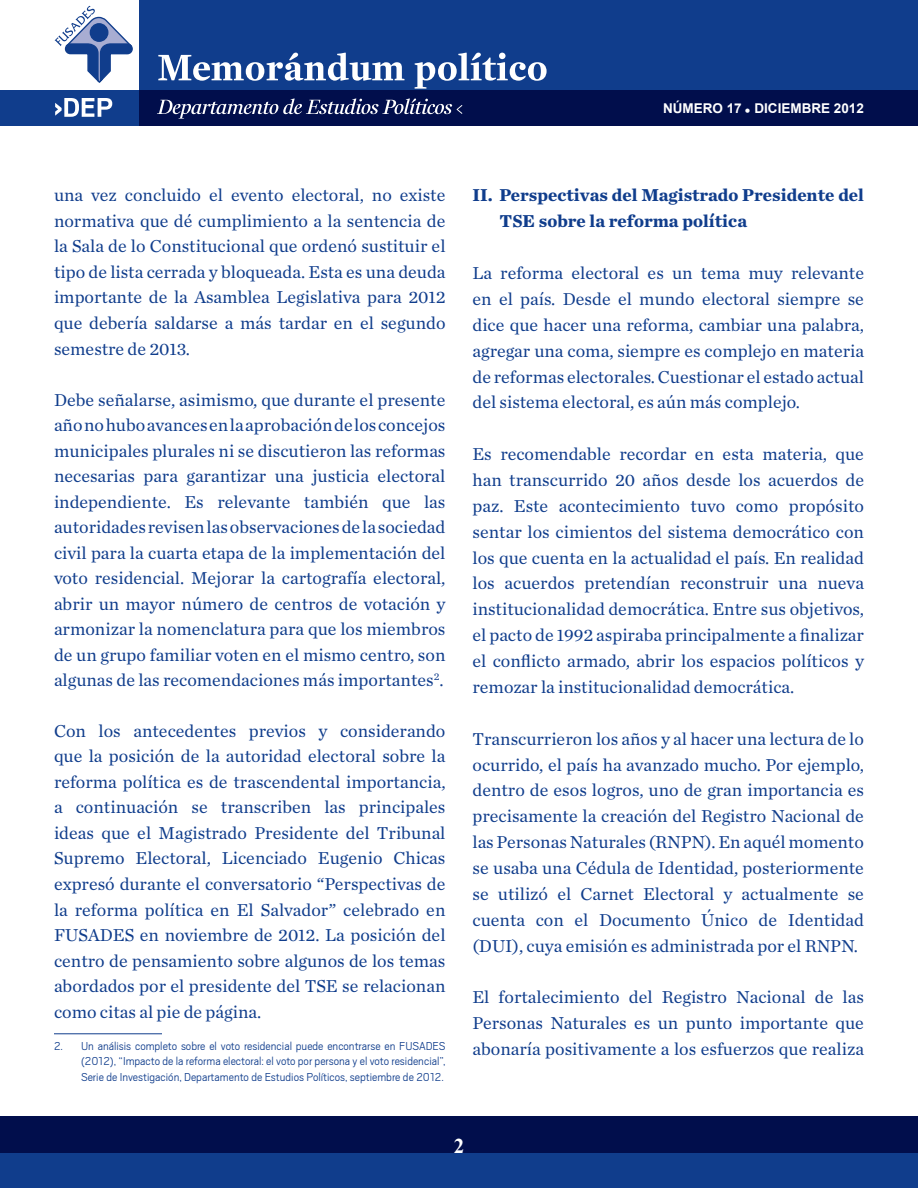
<style>
.page{position:relative;width:918px;height:1188px;background:#fff}
.page>*{position:absolute;margin:0;border:0;box-sizing:border-box;transform-origin:0 0}
.t1{font:700 21px "Times New Roman";color:#fff}
.t2{font:18px/25.5px "Chronicle Text G1";color:#103d8c;text-align:justify}
.t3{font:700 18px/25.8px "Chronicle Text G1";color:#103d8c}
.t4{font:700 13.5px "Arial";color:#fff}
.t5{font:300 12.75px/15.8px "Scout";color:#103d8c;text-align:justify}
</style>
<div class="page">
<div style="left:140px;top:0;width:778px;height:126px;background:#103d8c"></div>
<svg style="left:0;top:90px;width:917px;height:36px;background:#031555"></svg>
<svg style="left:55px;top:98px;width:57px;height:19px"></svg>
<svg style="left:158px;top:53px;width:389px;height:36px"></svg>
<svg style="left:157px;top:99px;width:305px;height:20px;background:#364071"></svg>
<div style="left:0;top:1116px;width:918px;height:72px;background:#103d8c"></div>
<div style="left:0;top:1116px;width:918px;height:37px;background:#010e4c"></div>
<svg style="left:54px;top:6px;width:79px;height:77px"></svg>
<hr style="left:54px;top:1033px;width:108px;height:1px;background:#103d8c">
<svg style="left:746px;top:109px;width:4px;height:4px"></svg>
<p class="t4" style="left:663px;top:101px;width:202px">NÚMERO 17 DICIEMBRE 2012</p>
<p class="t2" style="left:54px;top:182px;width:393px">una vez concluido el evento electoral, no existe normativa que dé cumplimiento a la sentencia de la Sala de lo Constitucional que ordenó sustituir el tipo de lista cerrada y bloqueada. Esta es una deuda importante de la Asamblea Legislativa para 2012 que debería saldarse a más tardar en el segundo semestre de 2013.</p>
<p class="t2" style="left:54px;top:386px;width:393px">Debe señalarse, asimismo, que durante el presente año no hubo avances en la aprobación de los concejos municipales plurales ni se discutieron las reformas necesarias para garantizar una justicia electoral independiente. Es relevante también que las autoridades revisen las observaciones de la sociedad civil para la cuarta etapa de la implementación del voto residencial. Mejorar la cartografía electoral, abrir un mayor número de centros de votación y armonizar la nomenclatura para que los miembros de un grupo familiar voten en el mismo centro, son algunas de las recomendaciones más importantes<sup>2</sup>.</p>
<p class="t2" style="left:54px;top:717px;width:393px">Con los antecedentes previos y considerando que la posición de la autoridad electoral sobre la reforma política es de trascendental importancia, a continuación se transcriben las principales ideas que el Magistrado Presidente del Tribunal Supremo Electoral, Licenciado Eugenio Chicas expresó durante el conversatorio “Perspectivas de la reforma política en El Salvador” celebrado en FUSADES en noviembre de 2012. La posición del centro de pensamiento sobre algunos de los temas abordados por el presidente del TSE se relacionan como citas al pie de página.</p>
<p class="t5" style="left:81px;top:1037px;width:366px;text-indent:-27px">2. Un análisis completo sobre el voto residencial puede encontrarse en FUSADES (2012), “Impacto de la reforma electoral: el voto por persona y el voto residencial”, Serie de Investigación, Departamento de Estudios Políticos, septiembre de 2012.</p>
<p class="t3" style="left:500px;top:181px;width:366px;text-indent:-27px">II. Perspectivas del Magistrado Presidente del<br>TSE sobre la reforma política</p>
<p class="t2" style="left:472px;top:259px;width:393px">La reforma electoral es un tema muy relevante en el país. Desde el mundo electoral siempre se dice que hacer una reforma, cambiar una palabra, agregar una coma, siempre es complejo en materia de reformas electorales. Cuestionar el estado actual del sistema electoral, es aún más complejo.</p>
<p class="t2" style="left:472px;top:440px;width:393px">Es recomendable recordar en esta materia, que han transcurrido 20 años desde los acuerdos de paz. Este acontecimiento tuvo como propósito sentar los cimientos del sistema democrático con los que cuenta en la actualidad el país. En realidad los acuerdos pretendían reconstruir una nueva institucionalidad democrática. Entre sus objetivos, el pacto de 1992 aspiraba principalmente a finalizar el conflicto armado, abrir los espacios políticos y remozar la institucionalidad democrática.</p>
<p class="t2" style="left:472px;top:725px;width:393px">Transcurrieron los años y al hacer una lectura de lo ocurrido, el país ha avanzado mucho. Por ejemplo, dentro de esos logros, uno de gran importancia es precisamente la creación del Registro Nacional de las Personas Naturales (RNPN). En aquél momento se usaba una Cédula de Identidad, posteriormente se utilizó el Carnet Electoral y actualmente se cuenta con el Documento Único de Identidad (DUI), cuya emisión es administrada por el RNPN.</p>
<p class="t2" style="left:472px;top:983px;width:393px">El fortalecimiento del Registro Nacional de las Personas Naturales es un punto importante que abonaría positivamente a los esfuerzos que realiza</p>
<p class="t1" style="left:454px;top:1131px;width:12px">2</p>
</div>
